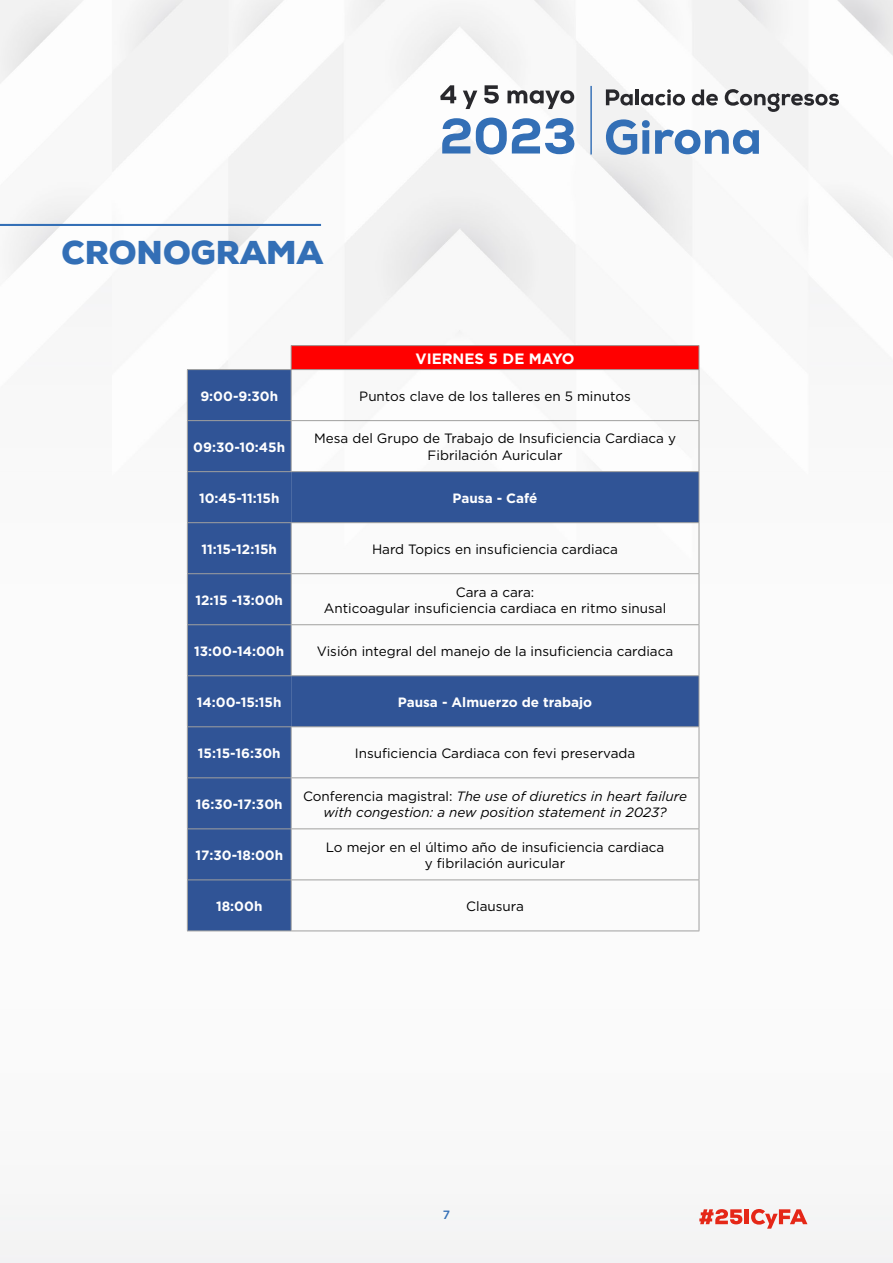
<style>
.page{position:relative;width:893px;height:1263px;background:#fff}
.page>*{position:absolute;margin:0;border:0;box-sizing:border-box;transform-origin:0 0}
.t1{font:900 33px "Nexa";color:#336fb6}
.t2{font:700 15px "Gotham";color:#fff}
.t3{font:13.5px/16.2px "Gotham";color:#000;text-align:center}
.t4{font:700 13.5px "Gotham";color:#fff}
.t5{font:italic 13.5px/16.2px "Gotham";color:#000;text-align:center}
.t6{font:500 12px "Gotham";color:#336fb6}
.s1{font-style:normal}
</style>
<div class="page">
<img style="left:0;top:0;width:893px;height:1263px">
<svg style="left:440px;top:85px;width:16px;height:18px"></svg>
<svg style="left:463px;top:91px;width:14px;height:18px"></svg>
<svg style="left:484px;top:85px;width:15px;height:19px"></svg>
<svg style="left:507px;top:90px;width:67px;height:19px"></svg>
<svg style="left:442px;top:118px;width:133px;height:36px"></svg>
<svg style="left:606px;top:89px;width:27px;height:17px"></svg>
<hr style="left:635px;top:89px;width:4px;height:16px;background:#28282c">
<svg style="left:641px;top:89px;width:44px;height:17px"></svg>
<svg style="left:692px;top:89px;width:26px;height:16px"></svg>
<svg style="left:725px;top:89px;width:114px;height:23px"></svg>
<svg style="left:606px;top:119px;width:153px;height:36px"></svg>
<hr style="left:590px;top:86px;width:2px;height:68px;background:#336fb6">
<svg style="left:699px;top:1209px;width:43px;height:15px"></svg>
<hr style="left:745px;top:1209px;width:4px;height:15px;background:#e52718">
<svg style="left:751px;top:1209px;width:56px;height:20px"></svg>
<div style="left:291px;top:346px;width:408px;height:24px;background:#f00"></div>
<div style="left:188px;top:370px;width:103px;height:560px;background:#305496"></div>
<svg style="left:291px;top:472px;width:408px;height:254px"></svg>
<hr style="left:291px;top:345px;width:408px;height:1px;background:#a0a09f">
<svg style="left:291px;top:346px;width:1px;height:23px"></svg>
<svg style="left:699px;top:346px;width:1px;height:23px"></svg>
<hr style="left:187px;top:369px;width:104px;height:1px;background:#a0a09f">
<hr style="left:187px;top:370px;width:1px;height:50px;background:#a0a09f">
<hr style="left:291px;top:369px;width:408px;height:1px;background:#a0a09f">
<hr style="left:291px;top:370px;width:1px;height:50px;background:#a0a09f">
<hr style="left:699px;top:370px;width:1px;height:50px;background:#a0a09f">
<hr style="left:187px;top:420px;width:104px;height:1px;background:#a0a09f">
<hr style="left:187px;top:421px;width:1px;height:50px;background:#a0a09f">
<hr style="left:291px;top:420px;width:408px;height:1px;background:#a0a09f">
<hr style="left:291px;top:421px;width:1px;height:50px;background:#a0a09f">
<hr style="left:699px;top:421px;width:1px;height:50px;background:#a0a09f">
<hr style="left:187px;top:471px;width:104px;height:1px;background:#a0a09f">
<hr style="left:187px;top:472px;width:1px;height:50px;background:#a0a09f">
<hr style="left:187px;top:522px;width:104px;height:1px;background:#a0a09f">
<hr style="left:187px;top:523px;width:1px;height:50px;background:#a0a09f">
<hr style="left:291px;top:523px;width:1px;height:50px;background:#a0a09f">
<hr style="left:699px;top:523px;width:1px;height:50px;background:#a0a09f">
<hr style="left:187px;top:573px;width:104px;height:1px;background:#a0a09f">
<hr style="left:187px;top:574px;width:1px;height:50px;background:#a0a09f">
<hr style="left:291px;top:573px;width:408px;height:1px;background:#a0a09f">
<hr style="left:291px;top:574px;width:1px;height:50px;background:#a0a09f">
<hr style="left:699px;top:574px;width:1px;height:50px;background:#a0a09f">
<hr style="left:187px;top:624px;width:104px;height:1px;background:#a0a09f">
<hr style="left:187px;top:625px;width:1px;height:50px;background:#a0a09f">
<hr style="left:291px;top:624px;width:408px;height:1px;background:#a0a09f">
<hr style="left:291px;top:625px;width:1px;height:50px;background:#a0a09f">
<hr style="left:699px;top:625px;width:1px;height:50px;background:#a0a09f">
<hr style="left:187px;top:675px;width:104px;height:1px;background:#a0a09f">
<hr style="left:187px;top:676px;width:1px;height:50px;background:#a0a09f">
<hr style="left:187px;top:726px;width:104px;height:1px;background:#a0a09f">
<hr style="left:187px;top:727px;width:1px;height:50px;background:#a0a09f">
<hr style="left:291px;top:727px;width:1px;height:50px;background:#a0a09f">
<hr style="left:699px;top:727px;width:1px;height:50px;background:#a0a09f">
<hr style="left:187px;top:777px;width:104px;height:1px;background:#a0a09f">
<hr style="left:187px;top:778px;width:1px;height:50px;background:#a0a09f">
<hr style="left:291px;top:777px;width:408px;height:1px;background:#a0a09f">
<hr style="left:291px;top:778px;width:1px;height:50px;background:#a0a09f">
<hr style="left:699px;top:778px;width:1px;height:50px;background:#a0a09f">
<hr style="left:187px;top:828px;width:104px;height:1px;background:#a0a09f">
<hr style="left:187px;top:829px;width:1px;height:50px;background:#a0a09f">
<hr style="left:291px;top:828px;width:408px;height:1px;background:#a0a09f">
<hr style="left:291px;top:829px;width:1px;height:50px;background:#a0a09f">
<hr style="left:699px;top:829px;width:1px;height:50px;background:#a0a09f">
<hr style="left:187px;top:879px;width:104px;height:1px;background:#a0a09f">
<hr style="left:187px;top:880px;width:1px;height:50px;background:#a0a09f">
<hr style="left:291px;top:879px;width:408px;height:1px;background:#a0a09f">
<hr style="left:291px;top:880px;width:1px;height:50px;background:#a0a09f">
<hr style="left:699px;top:880px;width:1px;height:50px;background:#a0a09f">
<hr style="left:187px;top:930px;width:104px;height:1px;background:#a0a09f">
<hr style="left:291px;top:930px;width:408px;height:1px;background:#a0a09f">
<hr style="left:291px;top:471px;width:408px;height:1px;background:#a0a09f">
<hr style="left:699px;top:472px;width:1px;height:50px;background:#a0a09f">
<hr style="left:291px;top:522px;width:408px;height:1px;background:#a0a09f">
<hr style="left:291px;top:675px;width:408px;height:1px;background:#a0a09f">
<hr style="left:699px;top:676px;width:1px;height:50px;background:#a0a09f">
<hr style="left:291px;top:726px;width:408px;height:1px;background:#a0a09f">
<hr style="left:0;top:224px;width:321px;height:2px;background:#336fb6">
<h1 class="t1" style="left:61px;top:231px;width:263px">CRONOGRAMA</h1>
<p class="t2" style="left:415px;top:348px;width:161px">VIERNES 5 DE MAYO</p>
<p class="t4" style="left:200px;top:387px;width:79px">9:00-9:30h</p>
<p class="t3" style="left:359px;top:387px;width:273px">Puntos clave de los talleres en 5 minutos</p>
<p class="t4" style="left:193px;top:438px;width:93px">09:30-10:45h</p>
<p class="t3" style="left:314px;top:430px;width:363px">Mesa del Grupo de Trabajo de Insuficiencia Cardiaca y<br>Fibrilación Auricular</p>
<p class="t4" style="left:199px;top:489px;width:82px">10:45-11:15h</p>
<p class="t4" style="left:453px;top:489px;width:86px">Pausa - Café</p>
<p class="t4" style="left:202px;top:540px;width:77px">11:15-12:15h</p>
<p class="t3" style="left:372px;top:540px;width:248px">Hard Topics en insuficiencia cardiaca</p>
<p class="t4" style="left:195px;top:591px;width:89px">12:15 -13:00h</p>
<p class="t3" style="left:324px;top:583px;width:344px">Cara a cara:<br>Anticoagular insuficiencia cardiaca en ritmo sinusal</p>
<p class="t4" style="left:194px;top:642px;width:92px">13:00-14:00h</p>
<p class="t3" style="left:317px;top:642px;width:358px">Visión integral del manejo de la insuficiencia cardiaca</p>
<p class="t4" style="left:197px;top:693px;width:86px">14:00-15:15h</p>
<p class="t4" style="left:398px;top:693px;width:196px">Pausa - Almuerzo de trabajo</p>
<p class="t4" style="left:198px;top:744px;width:84px">15:15-16:30h</p>
<p class="t3" style="left:355px;top:745px;width:282px">Insuficiencia Cardiaca con fevi preservada</p>
<p class="t4" style="left:196px;top:795px;width:88px">16:30-17:30h</p>
<p class="t5" style="left:303px;top:787px;width:385px"><span class="s1">Conferencia magistral:</span> The use of diuretics in heart failure with congestion: a new position statement in 2023?</p>
<p class="t4" style="left:195px;top:846px;width:89px">17:30-18:00h</p>
<p class="t3" style="left:326px;top:838px;width:340px">Lo mejor en el último año de insuficiencia cardiaca y fibrilación auricular</p>
<p class="t4" style="left:216px;top:897px;width:48px">18:00h</p>
<p class="t3" style="left:466px;top:898px;width:59px">Clausura</p>
<p class="t6" style="left:443px;top:1206px;width:9px">7</p>
</div>
